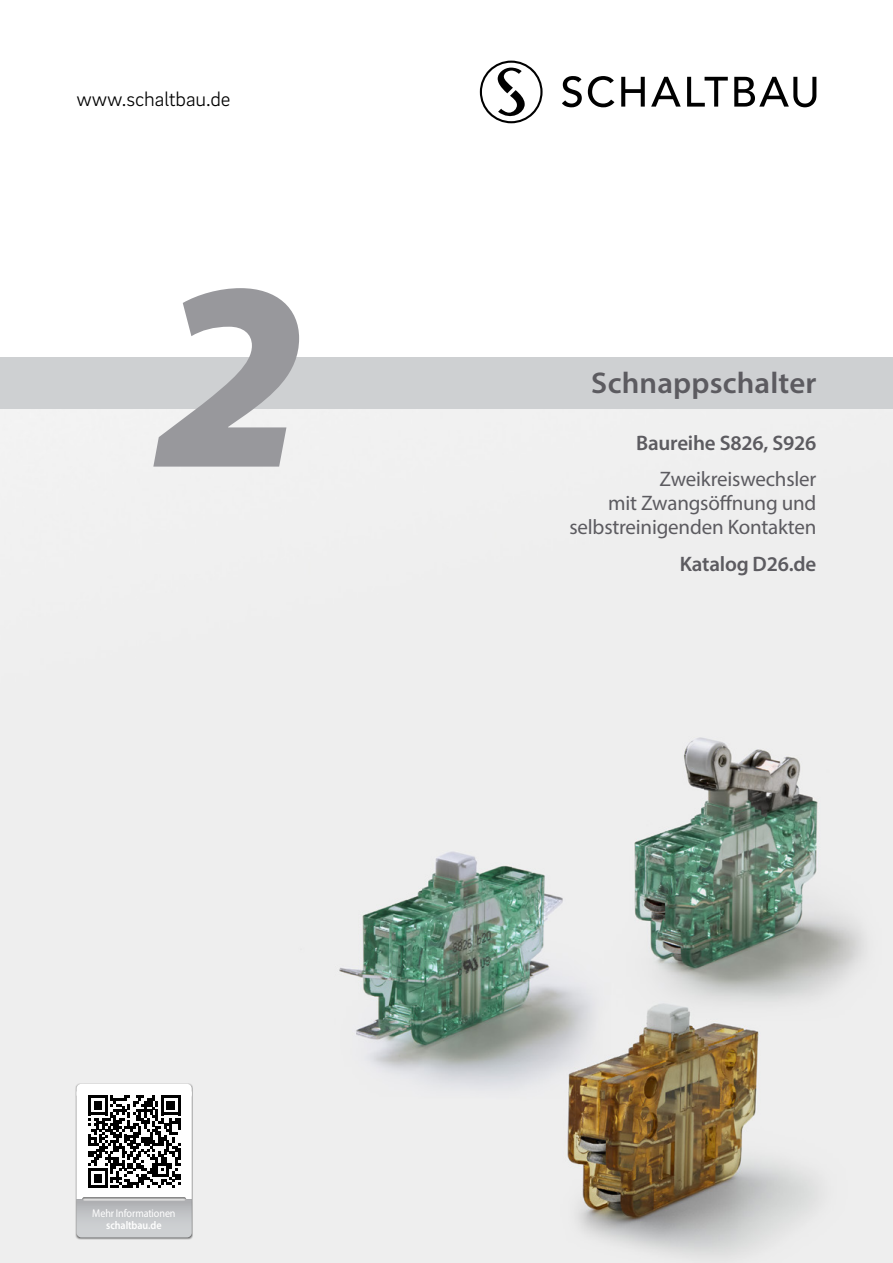
<style>
.page{position:relative;width:893px;height:1263px;background:#fff}
.page>*{position:absolute;margin:0;border:0;box-sizing:border-box;transform-origin:0 0}
.t1{font:italic 900 270px "Myriad Pro";color:#98989c}
.t2{font:600 30px "Myriad Pro";letter-spacing:.005em;color:#5c5b60}
.t3{font:21px/24px "Myriad Pro";letter-spacing:-.01em;color:#5c5b60;text-align:right}
.t4{font:600 21px "Myriad Pro";letter-spacing:-.01em;color:#5c5b60}
.t5{font:300 21px "Brix Sans";letter-spacing:-.005em;color:#000}
.t6{font:11.25px "Myriad Pro";letter-spacing:-.01em;color:#fff;scale:.9 1}
.t7{font:600 11.25px "Myriad Pro";letter-spacing:-.01em;color:#fff;scale:.9 1}
</style>
<div class="page">
<img style="left:0;top:408px;width:893px;height:855px">
<div style="left:0;top:357px;width:893px;height:51px;background:#ced0d2"></div>
<svg style="left:480px;top:61px;width:63px;height:62px"></svg>
<svg style="left:562px;top:76px;width:20px;height:31px"></svg>
<svg style="left:588px;top:76px;width:26px;height:31px"></svg>
<svg style="left:621px;top:77px;width:24px;height:30px"></svg>
<svg style="left:651px;top:77px;width:30px;height:30px"></svg>
<svg style="left:687px;top:77px;width:41px;height:30px"></svg>
<svg style="left:734px;top:77px;width:82px;height:30px"></svg>
<div style="left:75px;top:1083px;width:118px;height:157px;background:#000;opacity:.65"></div>
<div style="left:77px;top:1084px;width:115px;height:15px;background:#fff;border-radius:5px"></div>
<svg style="left:77px;top:1091px;width:115px;height:146px"></svg>
<p class="t5" style="left:77px;top:86px;width:156px">www.schaltbau.de</p>
<h1 class="t1" style="left:154px;top:196px;width:153px">2</h1>
<p class="t6" style="left:92px;top:1206px;width:94px">Mehr Informationen</p>
<p class="t7" style="left:106px;top:1218px;width:63px">schaltbau.de</p>
<h2 class="t2" style="left:591px;top:364px;width:227px">Schnappschalter</h2>
<p class="t4" style="left:636px;top:429px;width:182px">Baureihe S826, S926</p>
<p class="t3" style="left:569px;top:467px;width:249px">Zweikreiswechsler<br>mit Zwangsöffnung und selbstreinigenden Kontakten</p>
<p class="t4" style="left:680px;top:551px;width:138px">Katalog D26.de</p>
</div>
